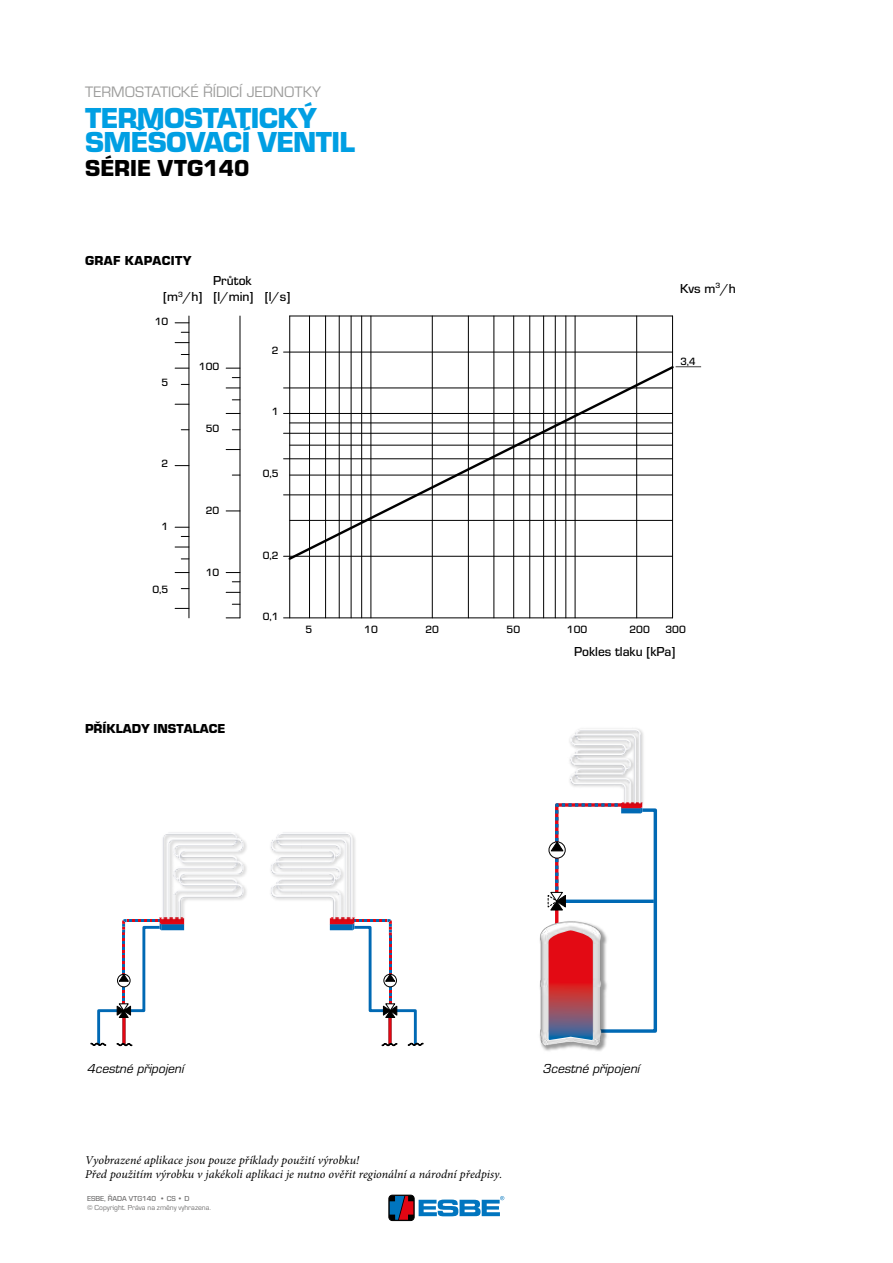
<style>
.page{position:relative;width:893px;height:1263px;background:#fff}
.page>*{position:absolute;margin:0;border:0;box-sizing:border-box;transform-origin:0 0}
.t1{font:700 30px/24px "ESBE Eurostile";letter-spacing:-.02em;color:#009fe3}
.t2{font:700 24px "ESBE Eurostile";color:#000}
.t3{font:15.75px "ESBE Eurostile";color:#9d9d9c}
.t4{font:500 13.5px/16.2px "ESBE Eurostile";color:#000}
.t5{font:italic 13.5px "ESBE Eurostile";color:#000}
.t6{font:700 13.5px "ESBE Eurostile";color:#000}
.t7{font:700 13.5px "ESBE Eurostile";letter-spacing:.025em;color:#000}
.t8{font:italic 12px/14.2px "Minion Pro";color:#000}
.t9{font:500 10.95px "ESBE Eurostile";color:#000}
.t10{font:500 10.95px "ESBE Eurostile";color:#000;scale:.95 1}
.t11{font:7.5px "ESBE Eurostile";color:#706f6f}
.t12{font:500 7.5px "ESBE Eurostile";color:#706f6f}
</style>
<div class="page">
<img style="left:163px;top:832px;width:84px;height:88px">
<svg style="left:90px;top:917px;width:94px;height:130px"></svg>
<hr style="left:672px;top:316px;width:1px;height:302px;background:#000">
<hr style="left:636px;top:316px;width:1px;height:302px;background:#000">
<hr style="left:575px;top:316px;width:1px;height:302px;background:#000">
<hr style="left:565px;top:316px;width:1px;height:302px;background:#000">
<hr style="left:555px;top:316px;width:1px;height:302px;background:#000">
<hr style="left:543px;top:316px;width:1px;height:302px;background:#000">
<hr style="left:529px;top:316px;width:1px;height:302px;background:#000">
<hr style="left:513px;top:316px;width:1px;height:302px;background:#000">
<hr style="left:493px;top:316px;width:1px;height:302px;background:#000">
<hr style="left:468px;top:316px;width:1px;height:302px;background:#000">
<hr style="left:432px;top:316px;width:1px;height:302px;background:#000">
<hr style="left:289px;top:316px;width:1px;height:302px;background:#000">
<hr style="left:309px;top:316px;width:1px;height:302px;background:#000">
<hr style="left:325px;top:316px;width:1px;height:302px;background:#000">
<hr style="left:339px;top:316px;width:1px;height:302px;background:#000">
<hr style="left:351px;top:316px;width:1px;height:302px;background:#000">
<hr style="left:361px;top:316px;width:1px;height:302px;background:#000">
<hr style="left:370px;top:316px;width:1px;height:302px;background:#000">
<hr style="left:284px;top:413px;width:389px;height:1px;background:#000">
<hr style="left:284px;top:433px;width:389px;height:1px;background:#000">
<hr style="left:284px;top:458px;width:389px;height:1px;background:#000">
<hr style="left:284px;top:494px;width:389px;height:1px;background:#000">
<hr style="left:284px;top:556px;width:389px;height:1px;background:#000">
<hr style="left:284px;top:617px;width:389px;height:1px;background:#000">
<hr style="left:284px;top:352px;width:389px;height:1px;background:#000">
<hr style="left:290px;top:316px;width:383px;height:1px;background:#000">
<hr style="left:284px;top:387px;width:389px;height:1px;background:#000">
<svg style="left:226px;top:510px;width:14px;height:1px"></svg>
<svg style="left:226px;top:572px;width:14px;height:1px"></svg>
<svg style="left:226px;top:592px;width:14px;height:1px"></svg>
<hr style="left:240px;top:316px;width:1px;height:302px;background:#000">
<hr style="left:188px;top:316px;width:1px;height:302px;background:#000">
<svg style="left:175px;top:547px;width:14px;height:1px"></svg>
<svg style="left:175px;top:572px;width:13px;height:1px"></svg>
<svg style="left:175px;top:608px;width:13px;height:1px"></svg>
<svg style="left:175px;top:527px;width:14px;height:1px"></svg>
<svg style="left:175px;top:465px;width:14px;height:1px"></svg>
<svg style="left:226px;top:449px;width:14px;height:1px"></svg>
<svg style="left:226px;top:413px;width:14px;height:1px"></svg>
<svg style="left:175px;top:404px;width:14px;height:1px"></svg>
<svg style="left:175px;top:368px;width:14px;height:1px"></svg>
<svg style="left:226px;top:387px;width:14px;height:1px"></svg>
<svg style="left:226px;top:368px;width:14px;height:1px"></svg>
<svg style="left:175px;top:342px;width:14px;height:1px"></svg>
<svg style="left:175px;top:322px;width:14px;height:1px"></svg>
<svg style="left:226px;top:617px;width:14px;height:1px"></svg>
<svg style="left:286px;top:364px;width:390px;height:198px"></svg>
<svg style="left:676px;top:366px;width:25px;height:1px"></svg>
<img style="left:271px;top:832px;width:84px;height:85px">
<svg style="left:329px;top:917px;width:95px;height:130px"></svg>
<img style="left:539px;top:938px;width:68px;height:113px">
<img style="left:540px;top:927px;width:8px;height:109px">
<img style="left:548px;top:1034px;width:45px;height:6px">
<img style="left:569px;top:728px;width:75px;height:73px">
<svg style="left:547px;top:801px;width:111px;height:233px"></svg>
<div style="left:389px;top:1195px;width:25px;height:25px;border:1px solid #000;border-radius:4px"></div>
<svg style="left:390px;top:1196px;width:23px;height:24px"></svg>
<svg style="left:419px;top:1196px;width:85px;height:20px"></svg>
<h3 class="t3" style="left:85px;top:83px;width:237px">TERMOSTATICKÉ ŘÍDICÍ JEDNOTKY</h3>
<h1 class="t1" style="left:85px;top:107px;width:272px">TERMOSTATICKÝ<br>SMĚŠOVACÍ VENTIL</h1>
<h2 class="t2" style="left:85px;top:155px;width:166px">SÉRIE VTG140</h2>
<p class="t7" style="left:85px;top:253px;width:108px">GRAF KAPACITY</p>
<p class="t4" style="left:163px;top:273px;width:129px;text-indent:50px">Průtok [m<sup>3</sup>/h] [l/min] [l/s]</p>
<p class="t4" style="left:680px;top:280px;width:57px">Kvs m<sup>3</sup>/h</p>
<p class="t9" style="left:155px;top:316px;width:15px">10</p>
<p class="t9" style="left:162px;top:376px;width:8px">5</p>
<p class="t9" style="left:162px;top:458px;width:8px">2</p>
<p class="t9" style="left:162px;top:521px;width:8px">1</p>
<p class="t9" style="left:153px;top:583px;width:17px">0,5</p>
<p class="t9" style="left:199px;top:360px;width:22px">100</p>
<p class="t9" style="left:206px;top:423px;width:15px">50</p>
<p class="t9" style="left:206px;top:504px;width:15px">20</p>
<p class="t9" style="left:206px;top:566px;width:15px">10</p>
<p class="t6" style="left:85px;top:721px;width:142px">PŘÍKLADY INSTALACE</p>
<p class="t9" style="left:272px;top:345px;width:8px">2</p>
<p class="t9" style="left:272px;top:405px;width:8px">1</p>
<p class="t9" style="left:263px;top:468px;width:17px">0,5</p>
<p class="t10" style="left:680px;top:355px;width:17px">3,4</p>
<p class="t9" style="left:263px;top:549px;width:17px">0,2</p>
<p class="t9" style="left:263px;top:611px;width:17px">0,1</p>
<p class="t9" style="left:305px;top:624px;width:8px">5</p>
<p class="t9" style="left:364px;top:624px;width:15px">10</p>
<p class="t9" style="left:425px;top:624px;width:15px">20</p>
<p class="t9" style="left:507px;top:624px;width:15px">50</p>
<p class="t9" style="left:567px;top:624px;width:22px">100</p>
<p class="t9" style="left:629px;top:624px;width:22px">200</p>
<p class="t9" style="left:665px;top:624px;width:22px">300</p>
<p class="t4" style="left:574px;top:644px;width:103px">Pokles tlaku [kPa]</p>
<p class="t5" style="left:88px;top:1061px;width:98px">4cestné připojení</p>
<p class="t5" style="left:543px;top:1061px;width:98px">3cestné připojení</p>
<p class="t8" style="left:85px;top:1153px;width:419px">Vyobrazené aplikace jsou pouze příklady použití výrobku!<br>Před použitím výrobku v jakékoli aplikaci je nutno ověřit regionální a národní předpisy.</p>
<p class="t12" style="left:87px;top:1194px;width:104px">ESBE, ŘADA VTG140 • CS • D</p>
<p class="t11" style="left:87px;top:1203px;width:125px">© Copyright. Práva na změny vyhrazena.</p>
</div>
